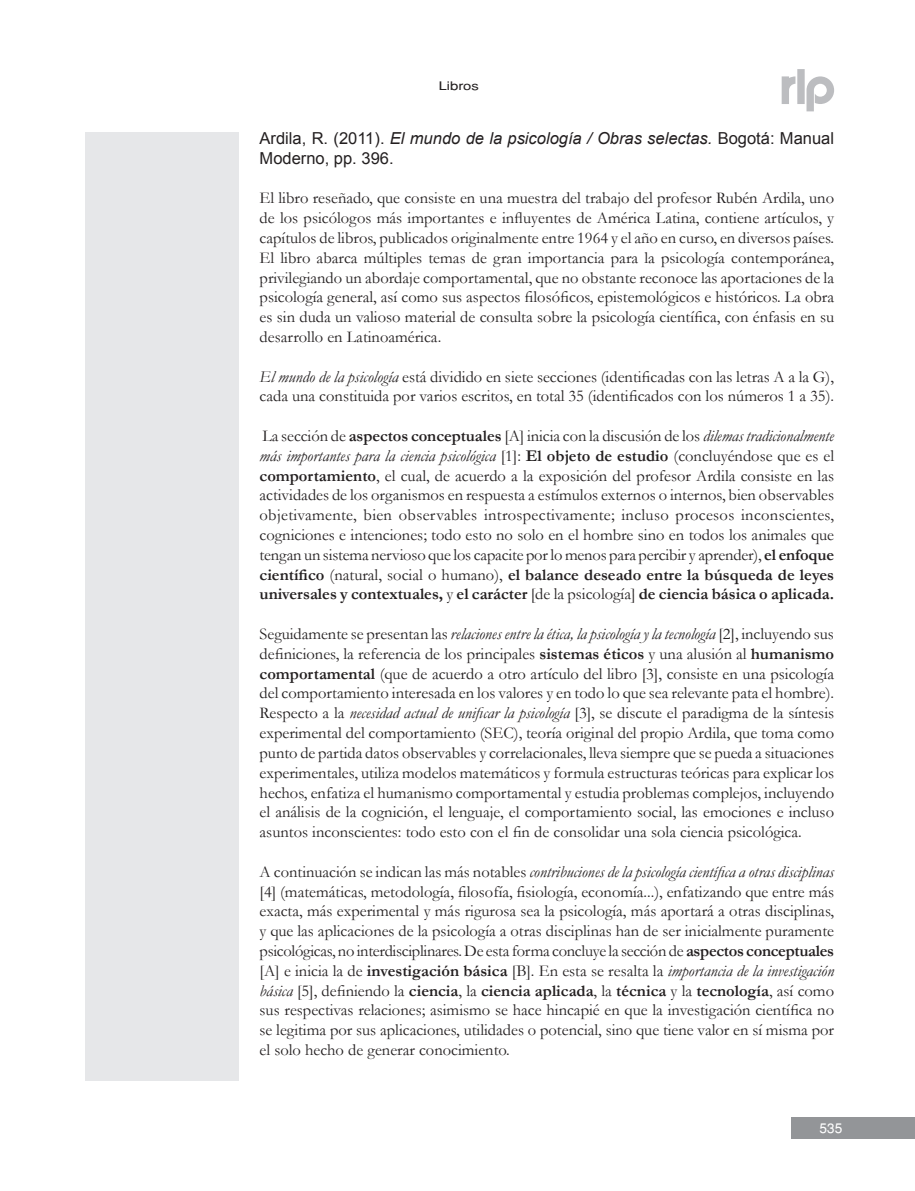
<style>
.page{position:relative;width:915px;height:1191px;background:#fff}
.page>*{position:absolute;margin:0;border:0;box-sizing:border-box;transform-origin:0 0}
.t1{font:16.5px/19.8px "Garamond";color:#231f20;text-align:justify}
.t2{font:16.5px/19.8px "Arial";color:#231f20}
.t3{font:13.5px "Helvetica";color:#fff}
.t4{font:11.7px "Helvetica";color:#231f20;scale:1.25 1}
.s1{font-style:italic}
.s2{font-weight:700}
</style>
<div class="page">
<div style="left:790px;top:1117px;width:124px;height:21px;background:#939598"></div>
<svg style="left:781px;top:69px;width:52px;height:42px"></svg>
<div style="left:85px;top:132px;width:153px;height:948px;background:#e6e7e9"></div>
<p class="t4" style="left:438px;top:78px;width:34px">Libros</p>
<p class="t2" style="left:259px;top:128px;width:576px">Ardila, R. (2011). <span class="s1">El mundo de la psicología / Obras selectas.</span> Bogotá: Manual<br>Moderno, pp. 396.</p>
<p class="t1" style="left:259px;top:188px;width:576px">El libro reseñado, que consiste en una muestra del trabajo del profesor Rubén Ardila, uno de los psicólogos más importantes e influyentes de América Latina, contiene artículos, y capítulos de libros, publicados originalmente entre 1964 y el año en curso, en diversos países.<br>El libro abarca múltiples temas de gran importancia para la psicología contemporánea, privilegiando un abordaje comportamental, que no obstante reconoce las aportaciones de la psicología general, así como sus aspectos filosóficos, epistemológicos e históricos. La obra es sin duda un valioso material de consulta sobre la psicología científica, con énfasis en su desarrollo en Latinoamérica.</p>
<p class="t1" style="left:259px;top:366px;width:576px"><span class="s1">El mundo de la psicología</span> está dividido en siete secciones (identificadas con las letras A a la G), cada una constituida por varios escritos, en total 35 (identificados con los números 1 a 35).</p>
<p class="t1" style="left:259px;top:425px;width:576px">La sección de <span class="s2">aspectos conceptuales</span> [A] inicia con la discusión de los <span class="s1">dilemas tradicionalmente más importantes para la ciencia psicológica</span> [1]: <span class="s2">El objeto de estudio</span> (concluyéndose que es el <span class="s2">comportamiento</span>, el cual, de acuerdo a la exposición del profesor Ardila consiste en las actividades de los organismos en respuesta a estímulos externos o internos, bien observables objetivamente, bien observables introspectivamente; incluso procesos inconscientes, cogniciones e intenciones; todo esto no solo en el hombre sino en todos los animales que tengan un sistema nervioso que los capacite por lo menos para percibir y aprender), <span class="s2">el enfoque científico</span> (natural, social o humano), <span class="s2">el balance deseado entre la búsqueda de leyes universales y contextuales,</span> y <span class="s2">el carácter</span> [de la psicología] <span class="s2">de ciencia básica o aplicada.</span></p>
<p class="t1" style="left:259px;top:623px;width:576px">Seguidamente se presentan las <span class="s1">relaciones entre la ética, la psicología y la tecnología</span> [2], incluyendo sus definiciones, la referencia de los principales <span class="s2">sistemas éticos</span> y una alusión al <span class="s2">humanismo comportamental</span> (que de acuerdo a otro artículo del libro [3], consiste en una psicología del comportamiento interesada en los valores y en todo lo que sea relevante pata el hombre).<br>Respecto a la <span class="s1">necesidad actual de unificar la psicología</span> [3], se discute el paradigma de la síntesis experimental del comportamiento (SEC), teoría original del propio Ardila, que toma como punto de partida datos observables y correlacionales, lleva siempre que se pueda a situaciones experimentales, utiliza modelos matemáticos y formula estructuras teóricas para explicar los hechos, enfatiza el humanismo comportamental y estudia problemas complejos, incluyendo el análisis de la cognición, el lenguaje, el comportamiento social, las emociones e incluso asuntos inconscientes: todo esto con el fin de consolidar una sola ciencia psicológica.</p>
<p class="t1" style="left:259px;top:861px;width:576px">A continuación se indican las más notables <span class="s1">contribuciones de la psicología científica a otras disciplinas </span>[4] (matemáticas, metodología, filosofía, fisiología, economía...), enfatizando que entre más exacta, más experimental y más rigurosa sea la psicología, más aportará a otras disciplinas, y que las aplicaciones de la psicología a otras disciplinas han de ser inicialmente puramente psicológicas, no interdisciplinares. De esta forma concluye la sección de <span class="s2">aspectos conceptuales </span>[A] e inicia la de <span class="s2">investigación básica</span> [B]. En esta se resalta la <span class="s1">importancia de la investigación básica</span> [5], definiendo la <span class="s2">ciencia</span>, la <span class="s2">ciencia aplicada</span>, la <span class="s2">técnica</span> y la <span class="s2">tecnología</span>, así como sus respectivas relaciones; asimismo se hace hincapié en que la investigación científica no se legitima por sus aplicaciones, utilidades o potencial, sino que tiene valor en sí misma por el solo hecho de generar conocimiento.</p>
<p class="t3" style="left:819px;top:1120px;width:24px">535</p>
</div>
